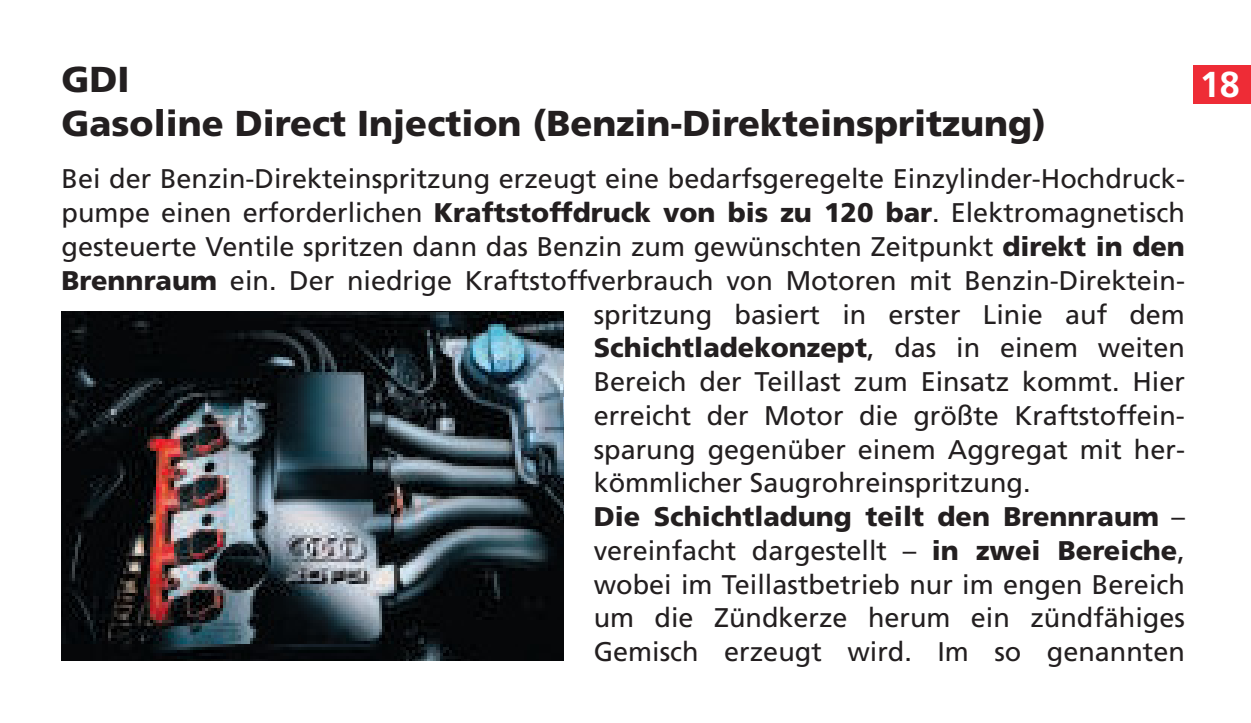
<style>
.page{position:relative;width:1251px;height:723px;background:#fff}
.page>*{position:absolute;margin:0;border:0;box-sizing:border-box;transform-origin:0 0}
.t1{font:900 36px/43.5px "Frutiger";color:#231f20}
.t2{font:700 36px "Frutiger";color:#fff}
.t3{font:27px "Frutiger";color:#231f20}
.t4{font:900 27px "Frutiger";color:#231f20}
.s1{font-weight:900}
.s2{font-weight:400}
</style>
<div class="page">
<div style="left:1193px;top:65px;width:57px;height:38px;background:#ee2c36"></div>
<img style="left:62px;top:312px;width:501px;height:348px">
<p class="t1" style="left:62px;top:61px;width:985px">GDI<br>Gasoline Direct Injection (Benzin-Direkteinspritzung)</p>
<p class="t3" style="left:62px;top:168px;width:1124px">Bei der Benzin-Direkteinspritzung erzeugt eine bedarfsgeregelte Einzylinder-Hochdruck-</p>
<p class="t3" style="left:62px;top:202px;width:1124px">pumpe einen erforderlichen <span class="s1">Kraftstoffdruck von bis zu 120 bar</span>. Elektromagnetisch</p>
<p class="t3" style="left:62px;top:236px;width:1124px">gesteuerte Ventile spritzen dann das Benzin zum gewünschten Zeitpunkt <span class="s1">direkt in den</span></p>
<p class="t3" style="left:62px;top:269px;width:1124px"><span class="s1">Brennraum</span> ein. Der niedrige Kraftstoffverbrauch von Motoren mit Benzin-Direktein-</p>
<p class="t3" style="left:593px;top:303px;width:592px">spritzung basiert in erster Linie auf dem</p>
<p class="t4" style="left:593px;top:337px;width:592px">Schichtladekonzept<span class="s2">, das in einem weiten</span></p>
<p class="t3" style="left:593px;top:371px;width:592px">Bereich der Teillast zum Einsatz kommt. Hier</p>
<p class="t3" style="left:593px;top:404px;width:592px">erreicht der Motor die größte Kraftstoffein-</p>
<p class="t3" style="left:593px;top:438px;width:592px">sparung gegenüber einem Aggregat mit her-</p>
<p class="t3" style="left:593px;top:472px;width:438px">kömmlicher Saugrohreinspritzung.</p>
<p class="t4" style="left:593px;top:506px;width:592px">Die Schichtladung teilt den Brennraum <span class="s2">–</span></p>
<p class="t3" style="left:593px;top:539px;width:592px">vereinfacht dargestellt – <span class="s1">in zwei Bereiche</span>,</p>
<p class="t3" style="left:593px;top:573px;width:592px">wobei im Teillastbetrieb nur im engen Bereich</p>
<p class="t3" style="left:593px;top:607px;width:592px">um die Zündkerze herum ein zündfähiges</p>
<p class="t3" style="left:593px;top:641px;width:592px">Gemisch erzeugt wird. Im so genannten</p>
<p class="t2" style="left:1199px;top:70px;width:42px">18</p>
</div>
